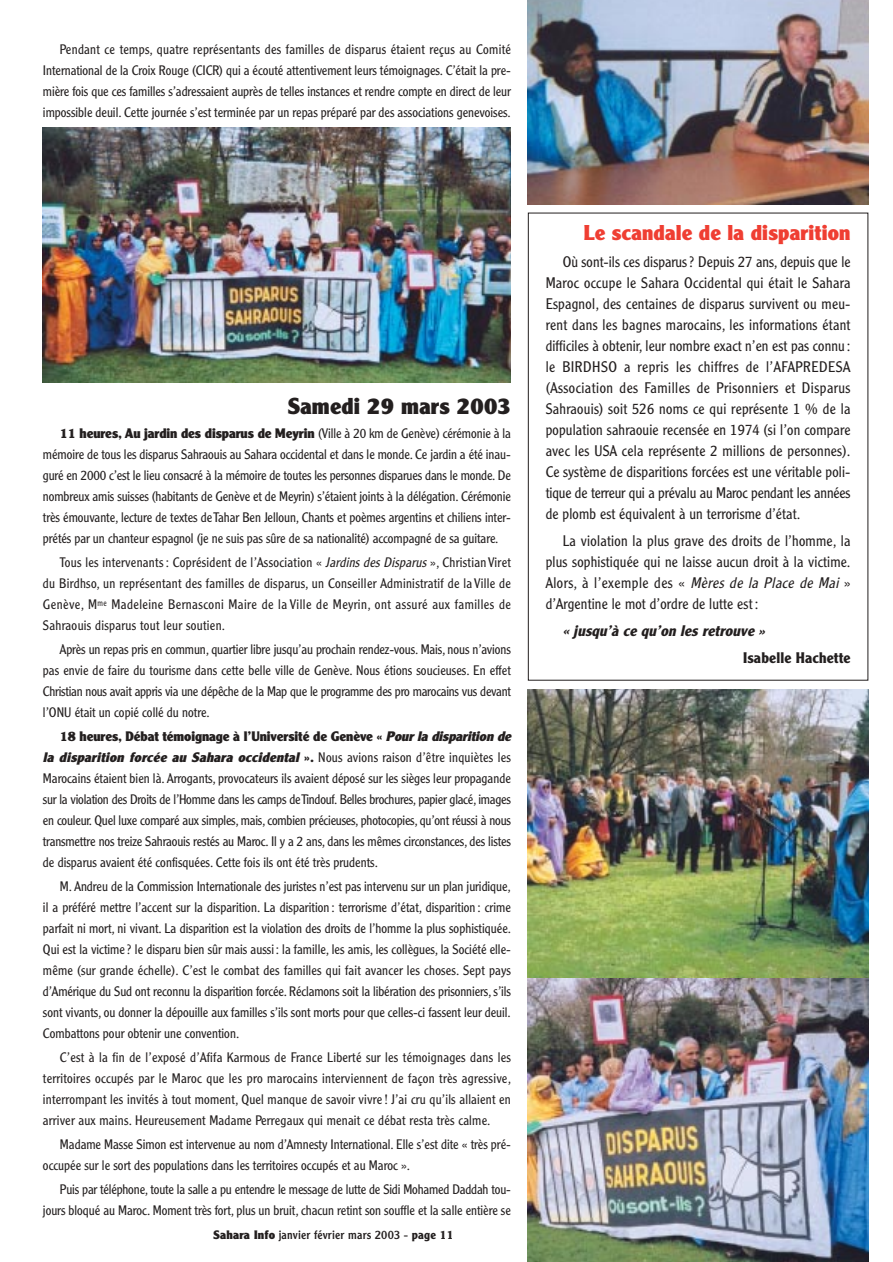
<style>
.page{position:relative;width:893px;height:1262px;background:#fff}
.page>*{position:absolute;margin:0;border:0;box-sizing:border-box;transform-origin:0 0}
.t1{font:900 22.5px "Clearface Gothic LH";letter-spacing:.01em;color:#231f1f}
.t2{font:900 21px "Clearface Gothic LH";letter-spacing:.01em;color:#ef3e32}
.t3{font:300 15px/21px "Clearface Gothic LH";letter-spacing:.01em;color:#231f1f;text-align:justify}
.t4{font:italic 700 15px "Clearface Gothic LH";color:#231f1f}
.t5{font:700 15px "Clearface Gothic LH";letter-spacing:.01em;color:#231f1f}
.t6{font:300 13.5px/21px "Clearface Gothic LH";letter-spacing:-.005em;color:#231f1f;text-align:justify}
.t7{font:12px "Clearface Gothic LH";letter-spacing:.02em;color:#231f1f}
.s1{font-weight:900}
.s2{font-style:italic}
.s3{font-weight:900;font-style:italic}
.s4{font-weight:700}
</style>
<div class="page">
<img style="left:43px;top:128px;width:468px;height:255px">
<img style="left:528px;top:689px;width:340px;height:572px">
<img style="left:528px;top:0;width:340px;height:204px">
<p class="t6" style="left:43px;top:40px;width:469px;text-indent:17px">Pendant ce temps, quatre représentants des familles de disparus étaient reçus au Comité International de la Croix Rouge (CICR) qui a écouté attentivement leurs témoignages. C’était la pre&shy;mière fois que ces familles s’adressaient auprès de telles instances et rendre compte en direct de leur impossible deuil. Cette journée s’est terminée par un repas préparé par des associations genevoises.</p>
<h1 class="t1" style="left:287px;top:398px;width:225px">Samedi 29 mars 2003</h1>
<p class="t6" style="left:43px;top:424px;width:469px;text-indent:17px"><span class="s1">11 heures, Au jardin des disparus de Meyrin</span> (Ville à 20 km de Genève) cérémonie à la mémoire de tous les disparus Sahraouis au Sahara occidental et dans le monde. Ce jardin a été inau&shy;guré en 2000 c’est le lieu consacré à la mémoire de toutes les personnes disparues dans le monde. De nombreux amis suisses (habitants de Genève et de Meyrin) s’étaient joints à la délégation. Cérémonie très émouvante, lecture de textes de Tahar Ben Jelloun, Chants et poèmes argentins et chiliens inter&shy;prétés par un chanteur espagnol (je ne suis pas sûre de sa nationalité) accompagné de sa guitare.</p>
<p class="t6" style="left:43px;top:553px;width:469px;text-indent:17px">Tous les intervenants : Coprésident de l’Association « <span class="s2">Jardins des Disparus</span>», Christian Viret du Birdhso, un représentant des familles de disparus, un Conseiller Administratif de la Ville de Genève, M<sup>me</sup> Madeleine Bernasconi Maire de la Ville de Meyrin, ont assuré aux familles de Sahraouis disparus tout leur soutien.</p>
<p class="t6" style="left:43px;top:640px;width:469px;text-indent:17px">Après un repas pris en commun, quartier libre jusqu’au prochain rendez-vous. Mais, nous n’avions pas envie de faire du tourisme dans cette belle ville de Genève. Nous étions soucieuses. En effet Christian nous avait appris via une dépêche de la Map que le programme des pro marocains vus devant l’ONU était un copié collé du notre.</p>
<p class="t6" style="left:43px;top:727px;width:472px;text-align:left;text-indent:17px"><span class="s1">18 heures, Débat témoignage à l’Université de Genève «</span> <span class="s3">Pour la disparition de la disparition forcée au Sahara occidental</span> <span class="s1">».</span> Nous avions raison d’être inquiètes les Marocains étaient bien là. Arrogants, provocateurs ils avaient déposé sur les sièges leur propagande sur la violation des Droits de l’Homme dans les camps de Tindouf. Belles brochures, papier glacé, images en couleur. Quel luxe comparé aux simples, mais, combien précieuses, photocopies, qu’ont réussi à nous transmettre nos treize Sahraouis restés au Maroc. Il y a 2 ans, dans les mêmes circonstances, des listes de disparus avaient été confisquées. Cette fois ils ont été très prudents.</p>
<p class="t6" style="left:43px;top:877px;width:469px;text-indent:17px">M. Andreu de la Commission Internationale des juristes n’est pas intervenu sur un plan juridique, il a préféré mettre l’accent sur la disparition. La disparition : terrorisme d’état, disparition : crime parfait ni mort, ni vivant. La disparition est la violation des droits de l’homme la plus sophistiquée.<br>Qui est la victime ? le disparu bien sûr mais aussi : la famille, les amis, les collègues, la Société elle&shy;même (sur grande échelle). C’est le combat des familles qui fait avancer les choses. Sept pays d’Amérique du Sud ont reconnu la disparition forcée. Réclamons soit la libération des prisonniers, s’ils sont vivants, ou donner la dépouille aux familles s’ils sont morts pour que celles-ci fassent leur deuil.<br>Combattons pour obtenir une convention.</p>
<p class="t6" style="left:43px;top:1048px;width:469px;text-indent:17px">C’est à la fin de l’exposé d’Afifa Karmous de France Liberté sur les témoignages dans les territoires occupés par le Maroc que les pro marocains interviennent de façon très agressive, interrompant les invités à tout moment, Quel manque de savoir vivre ! J’ai cru qu’ils allaient en arriver aux mains. Heureusement Madame Perregaux qui menait ce débat resta très calme.</p>
<p class="t6" style="left:43px;top:1135px;width:469px;text-indent:17px">Madame Masse Simon est intervenue au nom d’Amnesty International. Elle s’est dite « très pré&shy;occupée sur le sort des populations dans les territoires occupés et au Maroc ».</p>
<p class="t6" style="left:43px;top:1180px;width:469px;text-align:right">Puis par téléphone, toute la salle a pu entendre le message de lutte de Sidi Mohamed Daddah tou&shy;jours bloqué au Maroc. Moment très fort, plus un bruit, chacun retint son souffle et la salle entière se</p>
<p class="t7" style="left:213px;top:1230px;width:242px"><span class="s1">Sahara Info</span> janvier février mars 2003 - <span class="s4">page 11</span></p>
<h2 class="t2" style="left:583px;top:225px;width:268px">Le scandale de la disparition</h2>
<p class="t3" style="left:545px;top:253px;width:306px;text-indent:17px">Où sont-ils ces disparus ? Depuis 27 ans, depuis que le Maroc occupe le Sahara Occidental qui était le Sahara Espagnol, des centaines de disparus survivent ou meu&shy;rent dans les bagnes marocains, les informations étant difficiles à obtenir, leur nombre exact n’en est pas connu : le BIRDHSO a repris les chiffres de l’AFAPREDESA (Association des Familles de Prisonniers et Disparus Sahraouis) soit 526 noms ce qui représente 1 % de la population sahraouie recensée en 1974 (si l’on compare avec les USA cela représente 2 millions de personnes).<br>Ce système de disparitions forcées est une véritable poli&shy;tique de terreur qui a prévalu au Maroc pendant les années de plomb est équivalent à un terrorisme d’état.</p>
<p class="t3" style="left:545px;top:532px;width:306px;text-indent:17px">La violation la plus grave des droits de l’homme, la plus sophistiquée qui ne laisse aucun droit à la victime.<br>Alors, à l’exemple des « <span class="s2">Mères de la Place de Mai</span> » d’Argentine le mot d’ordre de lutte est :</p>
<p class="t4" style="left:562px;top:625px;width:206px">« jusqu’à ce qu’on les retrouve »</p>
<p class="t5" style="left:743px;top:652px;width:109px">Isabelle Hachette</p>
</div>
